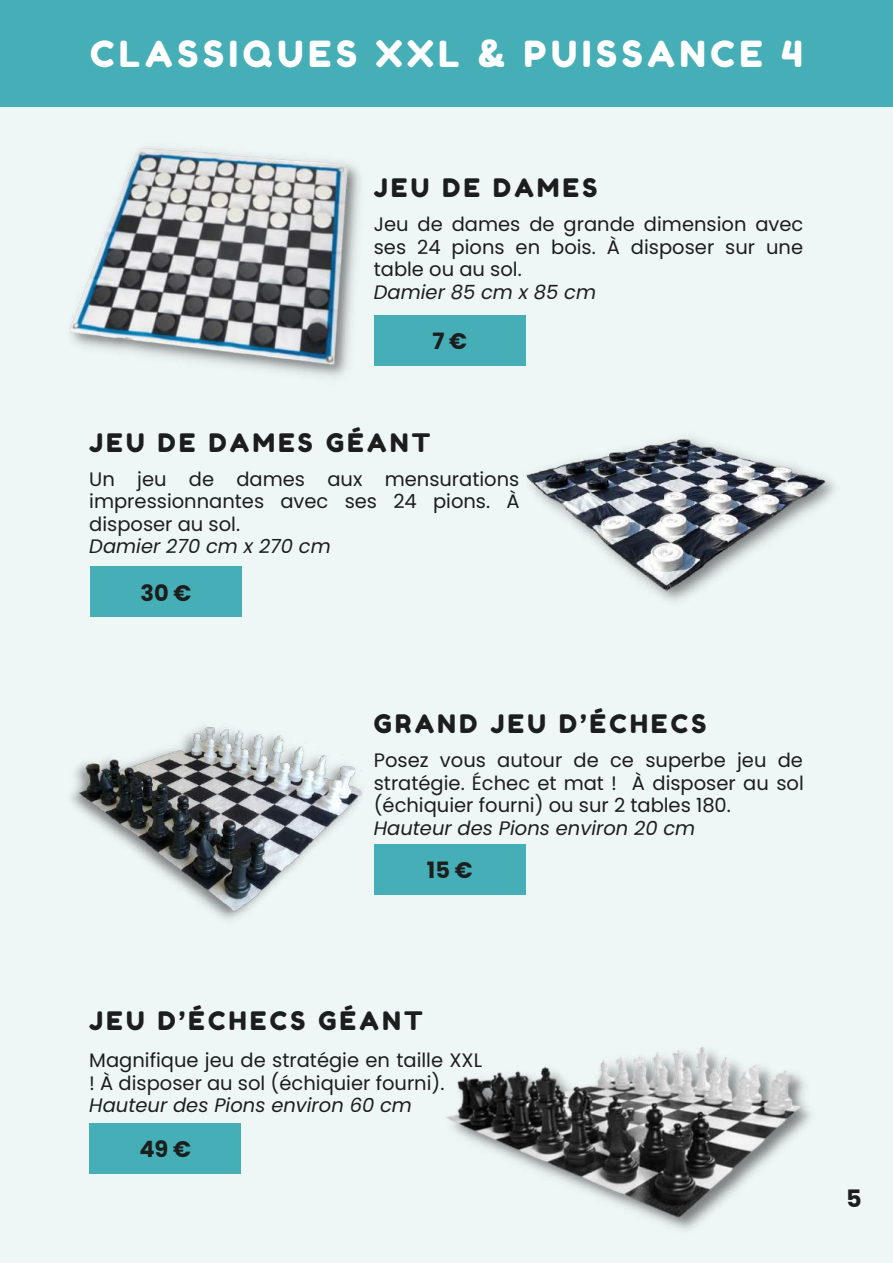
<style>
.page{position:relative;width:893px;height:1264px;background:#fff}
.page>*{position:absolute;margin:0;border:0;box-sizing:border-box;transform-origin:0 0}
.t1{font:36px "Fredoka One";letter-spacing:.13em;color:#fff}
.t2{font:25.5px "Fredoka One";letter-spacing:.13em;color:#1c1e1d}
.t3{font:700 24px "Poppins";color:#1c1e1d}
.t4{font:700 22.5px "Poppins";color:#1c1e1d}
.t5{font:19.5px/22.5px "Poppins";color:#1c1e1d;text-align:justify}
.t6{font:italic 19.5px "Poppins";color:#1c1e1d}
</style>
<div class="page">
<div style="left:0;top:0;width:892px;height:1262px;background:#eff6f6"></div>
<div style="left:90px;top:567px;width:152px;height:50px;background:#46aeb6"></div>
<div style="left:374px;top:844px;width:151px;height:50px;background:#46aeb6"></div>
<div style="left:0;top:0;width:892px;height:107px;background:#46aeb6"></div>
<div style="left:89px;top:1123px;width:152px;height:50px;background:#46aeb6"></div>
<img style="left:526px;top:436px;width:309px;height:166px">
<img style="left:71px;top:725px;width:294px;height:195px">
<img style="left:69px;top:147px;width:292px;height:230px">
<img style="left:446px;top:1047px;width:365px;height:183px">
<div style="left:374px;top:315px;width:151px;height:50px;background:#46aeb6"></div>
<h1 class="t1" style="left:90px;top:32px;width:714px">CLASSIQUES XXL &amp; PUISSANCE 4</h1>
<h2 class="t2" style="left:374px;top:172px;width:225px">JEU DE DAMES</h2>
<p class="t5" style="left:374px;top:213px;width:431px">Jeu de dames de grande dimension avec ses 24 pions en bois. À disposer sur une table ou au sol.</p>
<p class="t6" style="left:374px;top:278px;width:224px">Damier 85 cm x 85 cm</p>
<p class="t4" style="left:432px;top:325px;width:36px">7€</p>
<h2 class="t2" style="left:89px;top:427px;width:342px">JEU DE DAMES GÉANT</h2>
<p class="t5" style="left:89px;top:468px;width:432px">Un jeu de dames aux mensurations impressionnantes avec ses 24 pions. À disposer au sol.</p>
<p class="t6" style="left:89px;top:533px;width:243px">Damier 270 cm x 270 cm</p>
<p class="t4" style="left:140px;top:577px;width:52px">30€</p>
<h2 class="t2" style="left:374px;top:708px;width:334px">GRAND JEU D’ÉCHECS</h2>
<p class="t5" style="left:374px;top:749px;width:431px">Posez vous autour de ce superbe jeu de stratégie. Échec et mat ! À disposer au sol (échiquier fourni) ou sur 2 tables 180.</p>
<p class="t6" style="left:374px;top:814px;width:323px">Hauteur des Pions environ 20 cm</p>
<p class="t4" style="left:427px;top:854px;width:47px">15€</p>
<h2 class="t2" style="left:89px;top:1005px;width:335px">JEU D’ÉCHECS GÉANT</h2>
<p class="t5" style="left:89px;top:1049px;width:394px">Magnifique jeu de stratégie en taille XXL ! À disposer au sol (échiquier fourni).</p>
<p class="t6" style="left:89px;top:1091px;width:324px">Hauteur des Pions environ 60 cm</p>
<p class="t4" style="left:139px;top:1133px;width:53px">49€</p>
<p class="t3" style="left:846px;top:1181px;width:17px">5</p>
</div>
